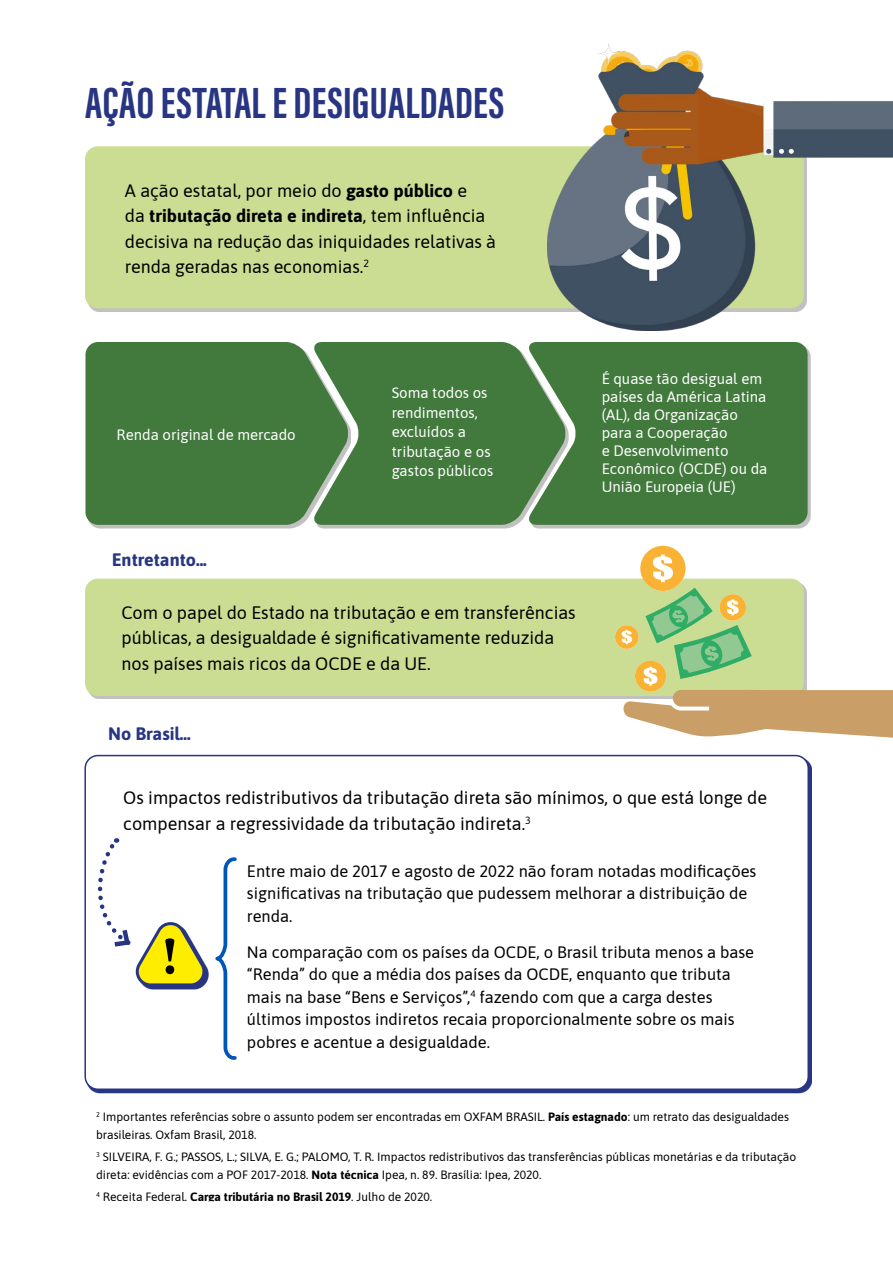
<style>
.page{position:relative;width:893px;height:1263px;background:#fff}
.page>*{position:absolute;margin:0;border:0;box-sizing:border-box;transform-origin:0 0}
.titulo{font:45px "Acumin Variable Concept";letter-spacing:.005em;color:#283583}
.Texto_em_box_menor_e{font:18px/25.5px "Asap";color:#000}
.Texto_em_box_menor_e-2{font:700 18px "Asap";color:#283583}
.Texto_em_box_menor_e-3{font:16.5px/22.5px "Asap";color:#000}
.texto_em_box{font:15px/18px "Asap";color:#fff}
.nota_rodape{font:12px/18px "Asap";color:#000}
.s1{font-weight:700}
</style>
<div class="page">
<div style="left:84px;top:755px;width:725px;height:335px;border:2px solid #283583;border-radius:13px"></div>
<div style="left:85px;top:146px;width:719px;height:162px;background:#cbdd92;border-radius:13px"></div>
<div style="left:85px;top:579px;width:719px;height:117px;background:#cbdd92;border-radius:13px"></div>
<img style="left:547px;top:43px;width:346px;height:288px">
<div style="left:532px;top:345px;width:279px;height:183px;background:#c0c0c0"></div>
<div style="left:566px;top:342px;width:242px;height:183px;background:#427a3d"></div>
<div style="left:317px;top:345px;width:252px;height:183px;background:#000;opacity:.25"></div>
<div style="left:349px;top:342px;width:217px;height:183px;background:#427a3d"></div>
<div style="left:88px;top:345px;width:263px;height:183px;background:#000;opacity:.25"></div>
<svg style="left:85px;top:342px;width:264px;height:183px;background:#4c8147"></svg>
<svg style="left:215px;top:857px;width:22px;height:203px"></svg>
<svg style="left:147px;top:967px;width:62px;height:22px"></svg>
<svg style="left:97px;top:838px;width:110px;height:150px"></svg>
<svg style="left:615px;top:546px;width:278px;height:192px"></svg>
<p class="titulo" style="left:85px;top:71px;width:421px">AÇÃO ESTATAL E DESIGUALDADES</p>
<p class="Texto_em_box_menor_e" style="left:125px;top:177px;width:373px">A ação estatal, por meio do <span class="s1">gasto público</span> e<br>da <span class="s1">tributação direta e indireta</span>, tem influência decisiva na redução das iniquidades relativas à renda geradas nas economias.<sup>2</sup></p>
<p class="texto_em_box" style="left:117px;top:425px;width:181px">Renda original de mercado</p>
<p class="Texto_em_box_menor_e-2" style="left:112px;top:547px;width:97px">Entretanto...</p>
<p class="texto_em_box" style="left:392px;top:382px;width:103px;line-height:19.5px">Soma todos os rendimentos, excluídos a tributação e os gastos públicos</p>
<p class="Texto_em_box_menor_e" style="left:121px;top:599px;width:456px">Com o papel do Estado na tributação e em transferências públicas, a desigualdade é significativamente reduzida nos países mais ricos da OCDE e da UE.</p>
<p class="Texto_em_box_menor_e-2" style="left:108px;top:721px;width:84px">No Brasil...</p>
<p class="texto_em_box" style="left:602px;top:369px;width:167px">É quase tão desigual em países da América Latina (AL), da Organização para a Cooperação<br>e Desenvolvimento<br>Econômico (OCDE) ou da<br>União Europeia (UE)</p>
<p class="Texto_em_box_menor_e" style="left:123px;top:784px;width:645px">Os impactos redistributivos da tributação direta são mínimos, o que está longe de compensar a regressividade da tributação indireta.<sup>3</sup></p>
<p class="Texto_em_box_menor_e-3" style="left:247px;top:859px;width:511px">Entre maio de 2017 e agosto de 2022 não foram notadas modificações significativas na tributação que pudessem melhorar a distribuição de renda.</p>
<p class="Texto_em_box_menor_e-3" style="left:247px;top:940px;width:509px">Na comparação com os países da OCDE, o Brasil tributa menos a base “Renda” do que a média dos países da OCDE, enquanto que tributa mais na base “Bens e Serviços”,<sup>4</sup> fazendo com que a carga destes últimos impostos indiretos recaia proporcionalmente sobre os mais pobres e acentue a desigualdade.</p>
<p class="nota_rodape" style="left:96px;top:1107px;width:694px"><sup>2</sup> Importantes referências sobre o assunto podem ser encontradas em OXFAM BRASIL. <span class="s1">País estagnado</span>: um retrato das desigualdades brasileiras. Oxfam Brasil, 2018.</p>
<p class="nota_rodape" style="left:96px;top:1147px;width:702px"><sup>3</sup> SILVEIRA, F. G.; PASSOS, L.; SILVA, E. G.; PALOMO, T. R. Impactos redistributivos das transferências públicas monetárias e da tributação direta: evidências com a POF 2017-2018. <span class="s1">Nota técnica</span> Ipea, n. 89. Brasília: Ipea, 2020.</p>
<p class="nota_rodape" style="left:96px;top:1187px;width:338px"><sup>4</sup> Receita Federal. <span class="s1">Carga tributária no Brasil 2019</span>. Julho de 2020.</p>
</div>
